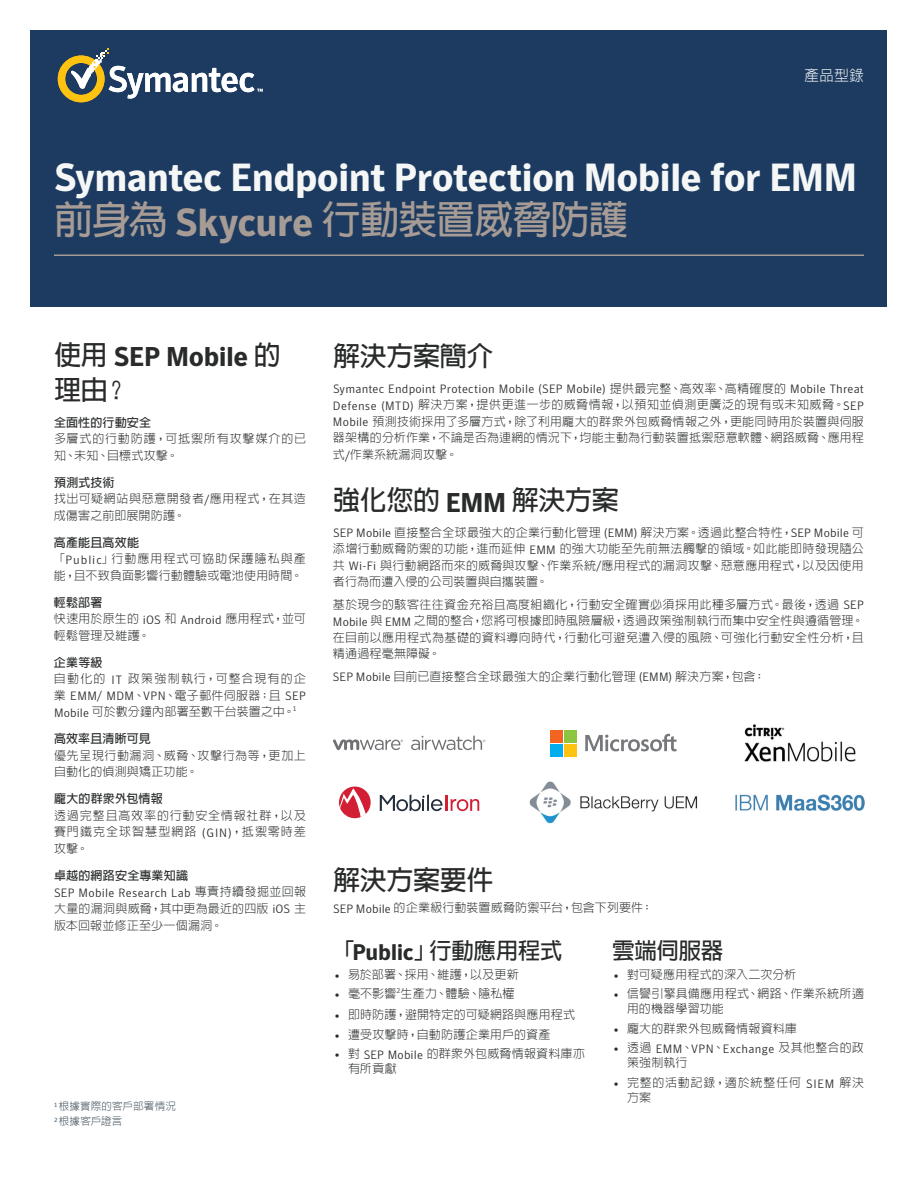
<style>
.page{position:relative;width:918px;height:1188px;background:#fff}
.page>*{position:absolute;margin:0;border:0;box-sizing:border-box;transform-origin:0 0}
.t1{font:700 39px "Symantec Sans";letter-spacing:-.02em;color:#f5f7f7}
.t2{font:700 39px "AR Hei B5";letter-spacing:-.025em;color:#a79c95}
.t3{font:700 27px "AR Hei B5";letter-spacing:-.01em;color:#282b2a}
.t4{font:700 27px "Symantec Sans";letter-spacing:-.015em;color:#282b2a}
.t5{font:700 22.5px "AR Hei B5";letter-spacing:-.015em;color:#282b2a}
.t6{font:300 15px "AR Hei B5";color:#f5f7f7}
.t7{font:300 12px/16.5px "AR Hei B5";letter-spacing:.02em;color:#282b2a}
.t8{font:300 12px "Symantec Sans";letter-spacing:.02em;color:#282b2a}
.t9{font:300 12px/16.5px "AR Hei B5";letter-spacing:.04em;color:#282b2a}
.t10{font:700 12px "AR Hei B5";letter-spacing:.015em;color:#282b2a}
.t11{font:300 12px/16.5px "AR Hei B5";letter-spacing:.045em;color:#282b2a}
.t12{font:300 12px/16.5px "AR Hei B5";letter-spacing:.07em;color:#282b2a}
.t13{font:300 12px "Symantec Sans";letter-spacing:.04em;color:#282b2a}
.t14{font:300 12px/16.5px "AR Hei B5";letter-spacing:.1em;color:#282b2a}
.t15{font:300 12px/15px "AR Hei B5";letter-spacing:.065em;color:#282b2a}
.t16{font:300 10.5px/15px "AR Hei B5";letter-spacing:.015em;color:#41515c}
.t17{font:300 7.05px "Symantec Sans";color:#282b2a}
.s1{font-family:"Symantec Sans"}
.s2{font-family:"AR Hei B5"}
.s3{font-weight:700}
</style>
<div class="page">
<img style="left:529px;top:781px;width:168px;height:42px">
<img style="left:744px;top:725px;width:111px;height:36px">
<img style="left:735px;top:794px;width:129px;height:16px">
<svg style="left:585px;top:734px;width:92px;height:17px"></svg>
<div style="left:550px;top:730px;width:13px;height:12px;background:#f36421"></div>
<div style="left:564px;top:730px;width:13px;height:12px;background:#8bc63e"></div>
<div style="left:550px;top:744px;width:13px;height:13px;background:#00aeef"></div>
<div style="left:564px;top:744px;width:13px;height:13px;background:#fec210"></div>
<hr style="left:445px;top:795px;width:3px;height:16px;background:#d21f34">
<svg style="left:451px;top:799px;width:28px;height:12px"></svg>
<svg style="left:380px;top:794px;width:63px;height:17px"></svg>
<svg style="left:339px;top:787px;width:32px;height:31px"></svg>
<svg style="left:333px;top:739px;width:70px;height:11px"></svg>
<svg style="left:411px;top:736px;width:74px;height:14px"></svg>
<div style="left:31px;top:31px;width:856px;height:276px;background:#1d3b60"></div>
<hr style="left:54px;top:255px;width:810px;height:1px;background:#a79c95">
<svg style="left:58px;top:48px;width:205px;height:54px"></svg>
<p class="t6" style="left:804px;top:68px;width:61px">產品型錄</p>
<h1 class="t1" style="left:54px;top:154px;width:805px">Symantec Endpoint Protection Mobile for EMM</h1>
<h1 class="t2" style="left:54px;top:199px;width:576px">前身為 <span class="s1">Skycure</span> 行動裝置威脅防護</h1>
<h2 class="t4" style="left:54px;top:341px;width:228px"><span class="s2">使用</span> SEP Mobile <span class="s2">的</span></h2>
<h2 class="t3" style="left:54px;top:376px;width:77px">理由？</h2>
<p class="t10" style="left:54px;top:416px;width:99px">全面性的行動安全</p>
<p class="t12" style="left:54px;top:430px;width:254px">多層式的行動防護，可抵禦所有攻擊媒介的已知、未知、目標式攻擊。</p>
<p class="t9" style="left:54px;top:474px;width:253px"><span class="s3">預測式技術<br></span>找出可疑網站與惡意開發者<span class="s1">/</span>應用程式，在其造成傷害之前即展開防護。</p>
<p class="t7" style="left:54px;top:534px;width:254px"><span class="s3">高產能且高效能<br></span>「<span class="s1">Public</span>」行動應用程式可協助保護隱私與產能，且不致負面影響行動體驗或電池使用時間。</p>
<p class="t7" style="left:54px;top:594px;width:254px"><span class="s3">輕鬆部署<br></span>快速用於原生的 <span class="s1">iOS</span> 和 <span class="s1">Android</span> 應用程式，並可輕鬆管理及維護。</p>
<p class="t14" style="left:54px;top:654px;width:253px"><span class="s3">企業等級<br></span>自動化的 <span class="s1">IT</span> 政策強制執行，可整合現有的企</p>
<p class="t13" style="left:54px;top:689px;width:254px"><span class="s2">業</span> EMM/ MDM<span class="s2">、</span>VPN<span class="s2">、電子郵件伺服器；且</span> SEP</p>
<p class="t7" style="left:54px;top:703px;width:243px"><span class="s1">Mobile</span> 可於數分鐘內部署至數千台裝置之中。</p>
<p class="t17" style="left:293px;top:704px;width:5px">1</p>
<p class="t10" style="left:54px;top:732px;width:98px">高效率且清晰可見</p>
<p class="t11" style="left:54px;top:747px;width:253px">優先呈現行動漏洞、威脅、攻擊行為等，更加上自動化的偵測與矯正功能。</p>
<p class="t10" style="left:54px;top:792px;width:110px">龐大的群眾外包情報</p>
<p class="t7" style="left:54px;top:807px;width:254px;text-align:justify">透過完整且高效率的行動安全情報社群，以及賽門鐵克全球智慧型網路 <span class="s1">(GIN)</span>，抵禦零時差攻擊。</p>
<p class="t10" style="left:54px;top:869px;width:136px">卓越的網路安全專業知識</p>
<p class="t8" style="left:54px;top:886px;width:254px">SEP Mobile Research Lab <span class="s2">專責持續發掘並回報</span></p>
<p class="t7" style="left:54px;top:899px;width:253px;line-height:17.2px">大量的漏洞與威脅，其中更為最近的四版 <span class="s1">iOS</span> 主版本回報並修正至少一個漏洞。</p>
<p class="t16" style="left:54px;top:1098px;width:124px"><sup>1</sup> 根據實際的客戶部署情況<br><sup>2</sup> 根據客戶證言</p>
<h2 class="t3" style="left:333px;top:342px;width:162px">解決方案簡介</h2>
<p class="t8" style="left:333px;top:382px;width:532px">Symantec Endpoint Protection Mobile (SEP Mobile) <span class="s2">提供最完整、高效率、高精確度的</span> Mobile Threat</p>
<p class="t7" style="left:333px;top:396px;width:533px;text-align:justify"><span class="s1">Defense (MTD)</span> 解決方案，提供更進一步的威脅情報，以預知並偵測更廣泛的現有或未知威脅。<span class="s1">SEP Mobile</span> 預測技術採用了多層方式，除了利用龐大的群眾外包威脅情報之外，更能同時用於裝置與伺服器架構的分析作業，不論是否為連網的情況下，均能主動為行動裝置抵禦惡意軟體、網路威脅、應用程式<span class="s1">/</span>作業系統漏洞攻擊。</p>
<h2 class="t3" style="left:333px;top:486px;width:287px">強化您的 <span class="s1">EMM</span> 解決方案</h2>
<p class="t7" style="left:333px;top:524px;width:533px;text-align:justify"><span class="s1">SEP Mobile</span> 直接整合全球最強大的企業行動化管理 <span class="s1">(EMM)</span> 解決方案。透過此整合特性，<span class="s1">SEP Mobile</span> 可添增行動威脅防禦的功能，進而延伸 <span class="s1">EMM</span> 的強大功能至先前無法觸擊的領域。如此能即時發現隨公共 <span class="s1">Wi-Fi</span> 與行動網路而來的威脅與攻擊、作業系統<span class="s1">/</span>應用程式的漏洞攻擊、惡意應用程式，以及因使用者行為而遭入侵的公司裝置與自攜裝置。</p>
<p class="t7" style="left:333px;top:596px;width:533px;text-align:justify">基於現今的駭客往往資金充裕且高度組織化，行動安全確實必須採用此種多層方式。最後，透過 <span class="s1">SEP Mobile</span> 與 <span class="s1">EMM</span> 之間的整合，您將可根據即時風險層級，透過政策強制執行而集中安全性與遵循管理。在目前以應用程式為基礎的資料導向時代，行動化可避免遭入侵的風險、可強化行動安全性分析，且精通過程毫無障礙。</p>
<p class="t7" style="left:333px;top:668px;width:434px"><span class="s1">SEP Mobile</span> 目前已直接整合全球最強大的企業行動化管理 <span class="s1">(EMM)</span> 解決方案，包含：</p>
<h2 class="t3" style="left:333px;top:866px;width:162px">解決方案要件</h2>
<p class="t7" style="left:333px;top:900px;width:322px"><span class="s1">SEP Mobile</span> 的企業級行動裝置威脅防禦平台，包含下列要件：</p>
<h3 class="t5" style="left:333px;top:939px;width:231px">「<span class="s1">Public</span>」行動應用程式</h3>
<p class="t7" style="left:334px;top:966px;width:186px"><span class="s1">•</span> 易於部署、採用、維護，以及更新</p>
<p class="t7" style="left:334px;top:986px;width:182px"><span class="s1">•</span> 毫不影響生產力、體驗、隱私權</p>
<p class="t17" style="left:397px;top:986px;width:5px">2</p>
<p class="t7" style="left:335px;top:1007px;width:242px"><span class="s1">•</span> 即時防護，避開特定的可疑網路與應用程式</p>
<p class="t7" style="left:335px;top:1026px;width:217px"><span class="s1">•</span> 遭受攻擊時，自動防護企業用戶的資產</p>
<p class="t7" style="left:348px;top:1046px;width:238px;line-height:15px;text-indent:-14px"><span class="s1">•</span> 對 <span class="s1">SEP Mobile</span> 的群眾外包威脅情報資料庫亦有所貢獻</p>
<h3 class="t5" style="left:612px;top:939px;width:113px">雲端伺服器</h3>
<p class="t7" style="left:614px;top:966px;width:184px"><span class="s1">•</span> 對可疑應用程式的深入二次分析</p>
<p class="t7" style="left:627px;top:986px;width:239px;line-height:15px;text-indent:-14px"><span class="s1">•</span> 信譽引擎具備應用程式、網路、作業系統所適用的機器學習功能</p>
<p class="t7" style="left:614px;top:1020px;width:185px"><span class="s1">•</span> 龐大的群眾外包威脅情報資料庫</p>
<p class="t8" style="left:614px;top:1042px;width:252px">• <span class="s2">透過</span> EMM<span class="s2">、</span>VPN<span class="s2">、</span>Exchange <span class="s2">及其他整合的政</span></p>
<p class="t7" style="left:627px;top:1055px;width:62px">策強制執行</p>
<p class="t15" style="left:627px;top:1075px;width:238px;text-indent:-14px"><span class="s1">•</span> 完整的活動記錄，適於統整任何 <span class="s1">SIEM</span> 解決方案</p>
</div>
